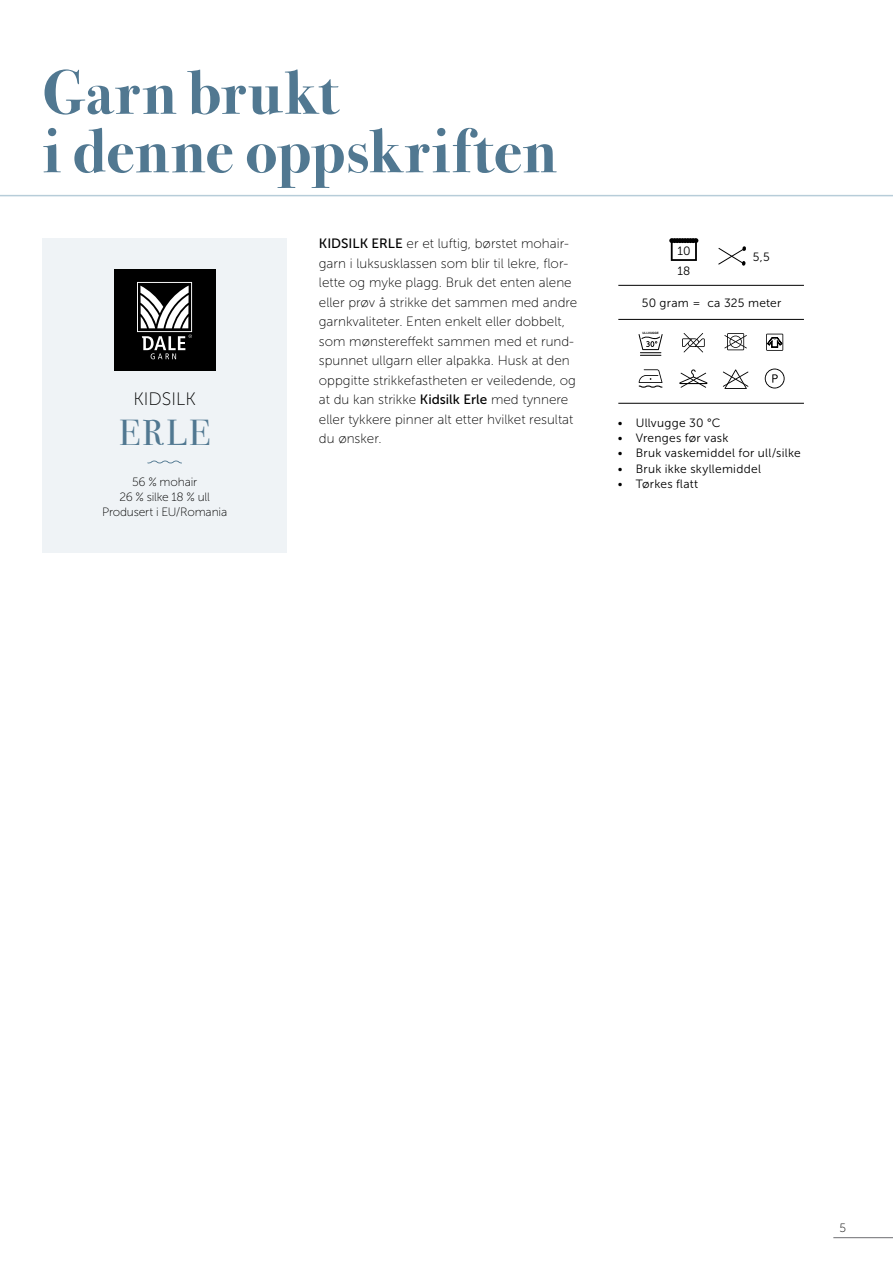
<style>
.page{position:relative;width:893px;height:1263px;background:#fff}
.page>*{position:absolute;margin:0;border:0;box-sizing:border-box;transform-origin:0 0}
.t1{font:700 63px "Bodoni Svty Two ITCTT";letter-spacing:.02em;color:#517891}
.INNHOLD_-_Midtstilt{font:36px "Bodoni Svty Two ITCTT";color:#517891}
.t2{font:18px "Museo Sans 100";color:#000}
.t3{font:13.5px/19.5px "Museo Sans 100";color:#000}
.INNHOLD{font:12px "Museo Sans 300";letter-spacing:.025em;color:#000}
.INNHOLD_-_Midtstilt-2{font:12px "Museo Sans 100";letter-spacing:-.015em;color:#000}
.INNHOLD_-_Midtstilt-3{font:12px "Museo Sans 300";letter-spacing:.02em;color:#000}
.t4{font:700 3px "Arial";color:#000}
.s1{font-family:"Museo Sans 500"}
</style>
<div class="page">
<hr style="left:833px;top:1237px;width:60px;height:1px;background:#6d6e71">
<hr style="left:0;top:195px;width:893px;height:1px;background:#b7cdd9">
<div style="left:43px;top:238px;width:244px;height:315px;background:#eff3f6"></div>
<div style="left:114px;top:269px;width:102px;height:102px;background:#000"></div>
<svg style="left:137px;top:282px;width:55px;height:77px"></svg>
<svg style="left:147px;top:460px;width:35px;height:4px"></svg>
<svg style="left:718px;top:246px;width:28px;height:20px"></svg>
<svg style="left:669px;top:238px;width:29px;height:23px"></svg>
<hr style="left:618px;top:285px;width:186px;height:1px;background:#000">
<hr style="left:618px;top:319px;width:186px;height:1px;background:#000">
<hr style="left:618px;top:403px;width:186px;height:1px;background:#000">
<svg style="left:765px;top:369px;width:20px;height:19px"></svg>
<svg style="left:639px;top:369px;width:23px;height:19px"></svg>
<svg style="left:724px;top:333px;width:23px;height:17px"></svg>
<svg style="left:723px;top:369px;width:25px;height:20px"></svg>
<svg style="left:682px;top:333px;width:23px;height:19px"></svg>
<svg style="left:638px;top:334px;width:25px;height:22px"></svg>
<svg style="left:679px;top:369px;width:28px;height:19px"></svg>
<svg style="left:766px;top:334px;width:17px;height:17px"></svg>
<p class="t1" style="left:43px;top:40px;width:297px">Garn brukt</p>
<p class="t1" style="left:43px;top:99px;width:516px">i denne oppskriften</p>
<p class="t2" style="left:134px;top:389px;width:64px">KIDSILK</p>
<p class="INNHOLD_-_Midtstilt" style="left:119px;top:403px;width:93px">ERLE</p>
<p class="INNHOLD_-_Midtstilt-2" style="left:132px;top:476px;width:67px">56 % mohair</p>
<p class="INNHOLD_-_Midtstilt-2" style="left:119px;top:491px;width:92px">26 % silke 18 % ull</p>
<p class="INNHOLD_-_Midtstilt-2" style="left:102px;top:506px;width:127px">Produsert i EU/Romania</p>
<p class="t3" style="left:319px;top:234px;width:260px"><span class="s1">KIDSILK ERLE</span> er et luftig, børstet mohair&shy;garn i luksusklassen som blir til lekre, flor&shy;lette og myke plagg. Bruk det enten alene eller prøv å strikke det sammen med andre garnkvaliteter. Enten enkelt eller dobbelt, som mønstereffekt sammen med et rund&shy;spunnet ullgarn eller alpakka. Husk at den oppgitte strikkefastheten er veiledende, og at du kan strikke <span class="s1">Kidsilk Erle</span> med tynnere eller tykkere pinner alt etter hvilket resultat du ønsker.</p>
<p class="INNHOLD_-_Midtstilt-3" style="left:677px;top:244px;width:15px">10</p>
<p class="INNHOLD_-_Midtstilt-3" style="left:677px;top:264px;width:15px">18</p>
<p class="INNHOLD_-_Midtstilt-3" style="left:753px;top:250px;width:19px">5,5</p>
<p class="INNHOLD_-_Midtstilt-3" style="left:642px;top:296px;width:141px">50 gram = ca 325 meter</p>
<p class="t4" style="left:642px;top:331px;width:18px">ULLVUGGE</p>
<p class="INNHOLD" style="left:618px;top:416px;width:104px">• Ullvugge 30 °C</p>
<p class="INNHOLD" style="left:618px;top:431px;width:112px">• Vrenges før vask</p>
<p class="INNHOLD" style="left:618px;top:447px;width:184px">• Bruk vaskemiddel for ull/silke</p>
<p class="INNHOLD" style="left:618px;top:462px;width:145px">• Bruk ikke skyllemiddel</p>
<p class="INNHOLD" style="left:618px;top:477px;width:82px">• Tørkes flatt</p>
<p class="INNHOLD_-_Midtstilt-2" style="left:839px;top:1221px;width:8px">5</p>
</div>
